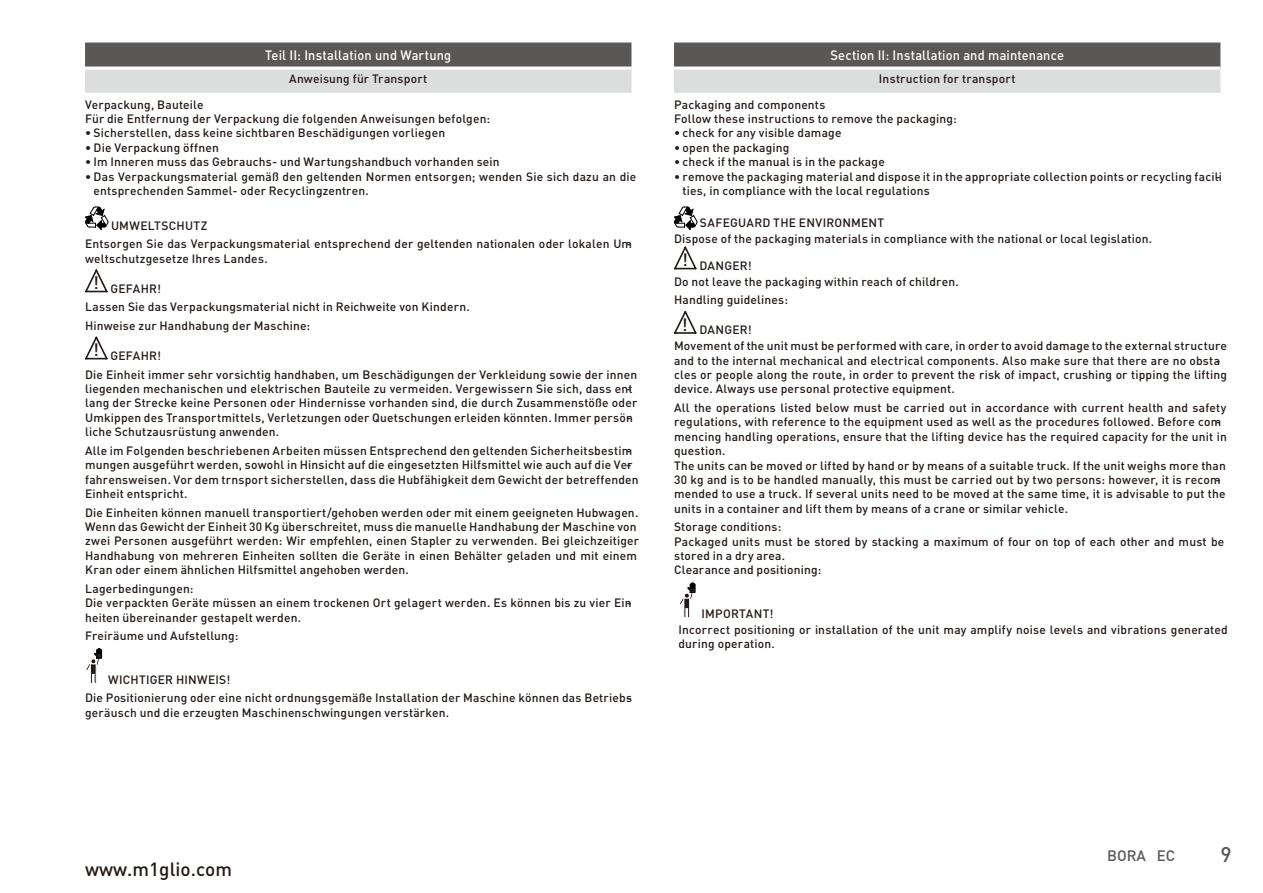
<style>
.page{position:relative;width:1263px;height:893px;background:#fff}
.page>*{position:absolute;margin:0;border:0;box-sizing:border-box;transform-origin:0 0}
.t1{font:500 21px "DIN Pro";color:#595857}
.t2{font:500 18.9px "DIN Pro";color:#231916}
.t3{font:500 15px "DIN Pro";color:#595857}
.t4{font:500 13.5px "DIN Pro";letter-spacing:.01em;color:#fff;scale:.95 1}
.t5{font:500 12px/14.4px "DIN Pro";letter-spacing:.015em;color:#231916}
</style>
<div class="page">
<svg style="left:85px;top:43px;width:1135px;height:50px;background:#9e9e9e"></svg>
<hr style="left:85px;top:67px;width:546px;height:3px;background:#fff">
<hr style="left:631px;top:67px;width:43px;height:3px;background:#fff">
<hr style="left:674px;top:67px;width:546px;height:3px;background:#fff">
<svg style="left:85px;top:207px;width:23px;height:23px"></svg>
<svg style="left:85px;top:269px;width:23px;height:24px"></svg>
<svg style="left:85px;top:337px;width:23px;height:23px"></svg>
<svg style="left:86px;top:649px;width:16px;height:34px"></svg>
<svg style="left:674px;top:207px;width:23px;height:23px"></svg>
<svg style="left:674px;top:247px;width:22px;height:23px"></svg>
<svg style="left:674px;top:311px;width:22px;height:23px"></svg>
<svg style="left:680px;top:583px;width:15px;height:35px"></svg>
<p class="t4" style="left:265px;top:46px;width:197px">Teil II: Installation und Wartung</p>
<p class="t4" style="left:830px;top:46px;width:247px">Section II: Installation and maintenance</p>
<p class="t5" style="left:289px;top:71px;width:140px">Anweisung für Transport</p>
<p class="t5" style="left:879px;top:71px;width:138px">Instruction for transport</p>
<p class="t5" style="left:85px;top:97px;width:407px">Verpackung, Bauteile<br>Für die Entfernung der Verpackung die folgenden Anweisungen befolgen:</p>
<p class="t5" style="left:85px;top:125px;width:362px">• Sicherstellen, dass keine sichtbaren Beschädigungen vorliegen</p>
<p class="t5" style="left:85px;top:140px;width:135px">• Die Verpackung öffnen</p>
<p class="t5" style="left:85px;top:154px;width:416px">• Im Inneren muss das Gebrauchs- und Wartungshandbuch vorhanden sein</p>
<p class="t5" style="left:94px;top:169px;width:544px;text-indent:-8px">• Das Verpackungsmaterial gemäß den geltenden Normen entsorgen; wenden Sie sich dazu an die entsprechenden Sammel- oder Recyclingzentren.</p>
<p class="t5" style="left:674px;top:97px;width:284px">Packaging and components<br>Follow these instructions to remove the packaging:</p>
<p class="t5" style="left:674px;top:125px;width:169px">• check for any visible damage</p>
<p class="t5" style="left:674px;top:140px;width:117px">• open the packaging</p>
<p class="t5" style="left:674px;top:154px;width:212px">• check if the manual is in the package</p>
<p class="t5" style="left:682px;top:169px;width:541px;text-indent:-9px">• remove the packaging material and dispose it in the appropriate collection points or recycling facil-i ties, in compliance with the local regulations</p>
<p class="t5" style="left:85px;top:216px;width:549px;line-height:18.6px;text-indent:26px">UMWELTSCHUTZ<br>Entsorgen Sie das Verpackungsmaterial entsprechend der geltenden nationalen oder lokalen Um-</p>
<p class="t5" style="left:85px;top:251px;width:184px">weltschutzgesetze Ihres Landes.</p>
<p class="t5" style="left:85px;top:279px;width:386px;line-height:18.6px;text-indent:8px"><sup>!</sup> GEFAHR!<br>Lassen Sie das Verpackungsmaterial nicht in Reichweite von Kindern.<br>Hinweise zur Handhabung der Maschine:</p>
<p class="t5" style="left:85px;top:346px;width:554px;line-height:18.6px;text-indent:8px"><sup>!</sup> GEFAHR!<br>Die Einheit immer sehr vorsichtig handhaben, um Beschädigungen der Verkleidung sowie der innen</p>
<p class="t5" style="left:85px;top:381px;width:554px">liegenden mechanischen und elektrischen Bauteile zu vermeiden. Vergewissern Sie sich, dass en-t lang der Strecke keine Personen oder Hindernisse vorhanden sind, die durch Zusammenstöße oder Umkippen des Transportmittels, Verletzungen oder Quetschungen erleiden könnten. Immer persön&shy;liche Schutzausrüstung anwenden.</p>
<p class="t5" style="left:85px;top:443px;width:555px">Alle im Folgenden beschriebenen Arbeiten müssen Entsprechend den geltenden Sicherheitsbestim&shy;mungen ausgeführt werden, sowohl in Hinsicht auf die eingesetzten Hilfsmittel wie auch auf die Ve-r fahrensweisen. Vor dem trnsport sicherstellen, dass die Hubfähigkeit dem Gewicht der betreffenden Einheit entspricht.</p>
<p class="t5" style="left:85px;top:505px;width:555px">Die Einheiten können manuell transportiert/gehoben werden oder mit einem geeigneten Hubwagen.<br>Wenn das Gewicht der Einheit 30 Kg überschreitet, muss die manuelle Handhabung der Maschine von zwei Personen ausgeführt werden: Wir empfehlen, einen Stapler zu verwenden. Bei gleichzeitiger Handhabung von mehreren Einheiten sollten die Geräte in einen Behälter geladen und mit einem Kran oder einem ähnlichen Hilfsmittel angehoben werden.</p>
<p class="t5" style="left:85px;top:581px;width:548px">Lagerbedingungen:<br>Die verpackten Geräte müssen an einem trockenen Ort gelagert werden. Es können bis zu vier Ein&shy;heiten übereinander gestapelt werden.</p>
<p class="t5" style="left:85px;top:628px;width:155px">Freiräume und Aufstellung:</p>
<p class="t5" style="left:85px;top:669px;width:548px;line-height:18.6px;text-indent:23px">WICHTIGER HINWEIS!<br>Die Positionierung oder eine nicht ordnungsgemäße Installation der Maschine können das Betriebs-</p>
<p class="t5" style="left:85px;top:705px;width:366px">geräusch und die erzeugten Maschinenschwingungen verstärken.</p>
<p class="t5" style="left:674px;top:214px;width:480px;line-height:15.9px;text-indent:26px">SAFEGUARD THE ENVIRONMENT<br>Dispose of the packaging materials in compliance with the national or local legislation.</p>
<p class="t5" style="left:674px;top:257px;width:286px;line-height:15.9px;text-indent:8px"><sup>!</sup> DANGER!<br>Do not leave the packaging within reach of children.</p>
<p class="t5" style="left:674px;top:292px;width:115px">Handling guidelines:</p>
<p class="t5" style="left:674px;top:321px;width:554px;line-height:15.9px;text-indent:8px"><sup>!</sup> DANGER!<br>Movement of the unit must be performed with care, in order to avoid damage to the external structure</p>
<p class="t5" style="left:674px;top:353px;width:555px">and to the internal mechanical and electrical components. Also make sure that there are no obsta&shy;cles or people along the route, in order to prevent the risk of impact, crushing or tipping the lifting device. Always use personal protective equipment.</p>
<p class="t5" style="left:674px;top:400px;width:554px">All the operations listed below must be carried out in accordance with current health and safety regulations, with reference to the equipment used as well as the procedures followed. Before com&shy;mencing handling operations, ensure that the lifting device has the required capacity for the unit in question.<br>The units can be moved or lifted by hand or by means of a suitable truck. If the unit weighs more than 30 kg and is to be handled manually, this must be carried out by two persons: however, it is recom&shy;mended to use a truck. If several units need to be moved at the same time, it is advisable to put the units in a container and lift them by means of a crane or similar vehicle.</p>
<p class="t5" style="left:674px;top:519px;width:552px">Storage conditions:<br>Packaged units must be stored by stacking a maximum of four on top of each other and must be stored in a dry area.<br>Clearance and positioning:</p>
<p class="t5" style="left:678px;top:605px;width:551px;line-height:15.9px;text-indent:23px">IMPORTANT!<br>Incorrect positioning or installation of the unit may amplify noise levels and vibrations generated</p>
<p class="t5" style="left:678px;top:636px;width:98px">during operation.</p>
<h2 class="t2" style="left:85px;top:856px;width:148px">www.m1glio.com</h2>
<p class="t3" style="left:1107px;top:845px;width:70px">BORA EC</p>
<h1 class="t1" style="left:1220px;top:840px;width:13px">9</h1>
</div>
